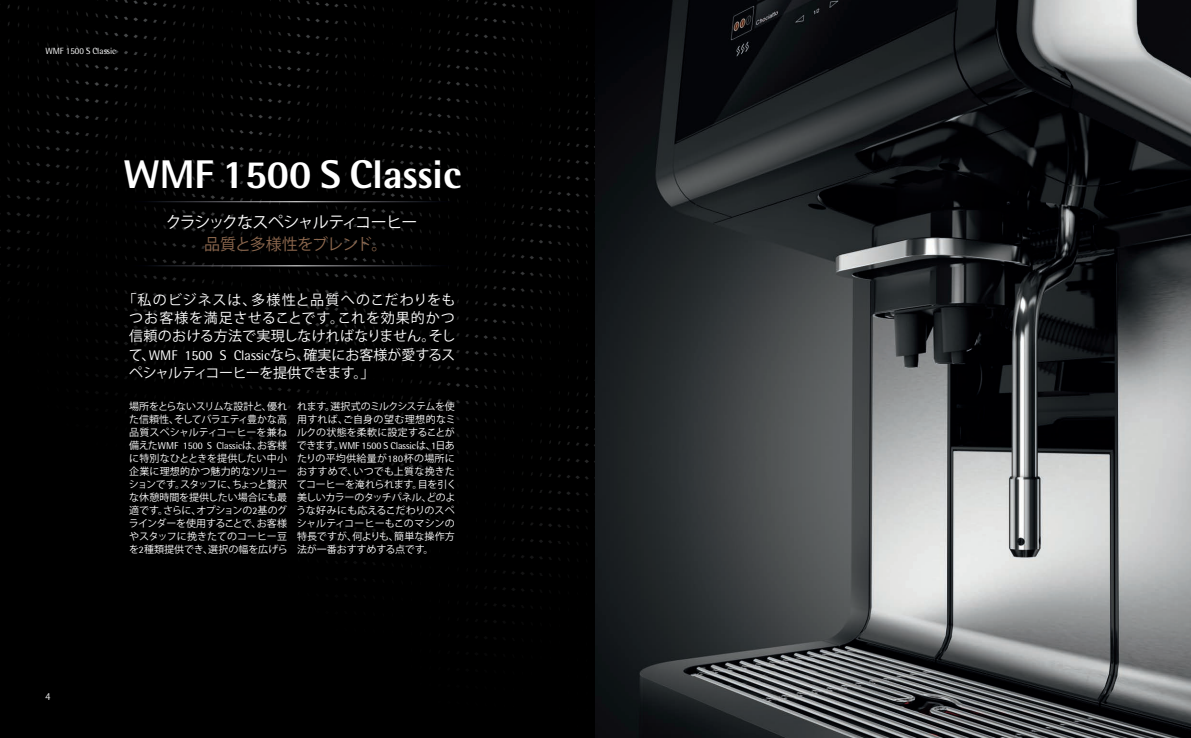
<style>
.page{position:relative;width:1191px;height:738px;background:#fff}
.page>*{position:absolute;margin:0;border:0;box-sizing:border-box;transform-origin:0 0}
.t1{font:700 40px "WMF Rotis";color:#fff}
.t2{font:16px "Koz Go Pr 6 N";letter-spacing:-.075em;color:#fff}
.t3{font:16px "Koz Go Pr 6 N";letter-spacing:-.06em;color:#8d684e}
.t4{font:14px/18px "Koz Go Pr 6 N";letter-spacing:-.02em;color:#fff;text-align:justify}
.t5{font:10px/13px "Koz Go Pr 6 N";letter-spacing:-.005em;color:#fff;text-align:justify}
.t6{font:10px "WMF Rotis";letter-spacing:-.005em;color:#fff}
.t7{font:9px "WMF Rotis";color:#fff}
.t8{font:9px "Koz Go Pr 6 N";color:#fff}
.s1{font-family:"WMF Rotis"}
.s2{font-family:"Koz Go Pr 6 N"}
</style>
<div class="page">
<div style="left:0;top:0;width:1191px;height:737px;background:#000"></div>
<hr style="left:130px;top:201px;width:324px;height:1px;background:#fff">
<hr style="left:130px;top:265px;width:324px;height:1px;background:#fff">
<img style="left:595px;top:0;width:596px;height:737px">
<p class="t7" style="left:45px;top:46px;width:72px">WMF 1500 S Classic</p>
<h1 class="t1" style="left:123px;top:149px;width:339px">WMF 1500 S Classic</h1>
<h2 class="t2" style="left:166px;top:213px;width:253px">クラシックなスペシャルティコーヒー</h2>
<h2 class="t3" style="left:204px;top:235px;width:185px">品質と多様性をブレンド。</h2>
<h3 class="t4" style="left:129px;top:291px;width:328px;text-indent:-6px">「私のビジネスは、多様性と品質へのこだわりをもつお客様を満足させることです。これを効果的かつ信頼のおける方法で実現しなければなりません。そして、<span class="s1">WMF 1500 S Classic</span>なら、確実にお客様が愛するスペシャルティコーヒーを提供できます。」</h3>
<p class="t5" style="left:129px;top:399px;width:159px">場所をとらないスリムな設計と、優れた信頼性、そしてバラエティ豊かな高品質スペシャルティコーヒーを兼ね</p>
<p class="t6" style="left:129px;top:439px;width:159px"><span class="s2">備えた</span>WMF 1500 S Classic<span class="s2">は、お客様</span></p>
<p class="t5" style="left:129px;top:451px;width:160px">に特別なひとときを提供したい中小企業に理想的かつ魅力的なソリューションです。スタッフに、ちょっと贅沢な休憩時間を提供したい場合にも最適です。さらに、オプションの<span class="s1">2</span>基のグラインダーを使用することで、お客様やスタッフに挽きたてのコーヒー豆を<span class="s1">2</span>種類提供でき、選択の幅を広げら</p>
<p class="t5" style="left:297px;top:399px;width:160px">れます。選択式のミルクシステムを使用すれば、ご自身の望む理想的なミルクの状態を柔軟に設定することが</p>
<p class="t6" style="left:297px;top:439px;width:160px"><span class="s2">できます。</span>WMF 1500 S Classic<span class="s2">は、</span>1<span class="s2">日あ</span></p>
<p class="t5" style="left:296px;top:451px;width:162px;text-align:left">たりの平均供給量が<span class="s1">180</span>杯の場所におすすめで、いつでも上質な挽きたてコーヒーを淹れられます。目を引く美しいカラーのタッチパネル、どのような好みにも応えるこだわりのスペシャルティコーヒーもこのマシンの特長ですが、何よりも、簡単な操作方法が一番おすすめする点です。</p>
<p class="t8" style="left:45px;top:691px;width:6px">4</p>
</div>
